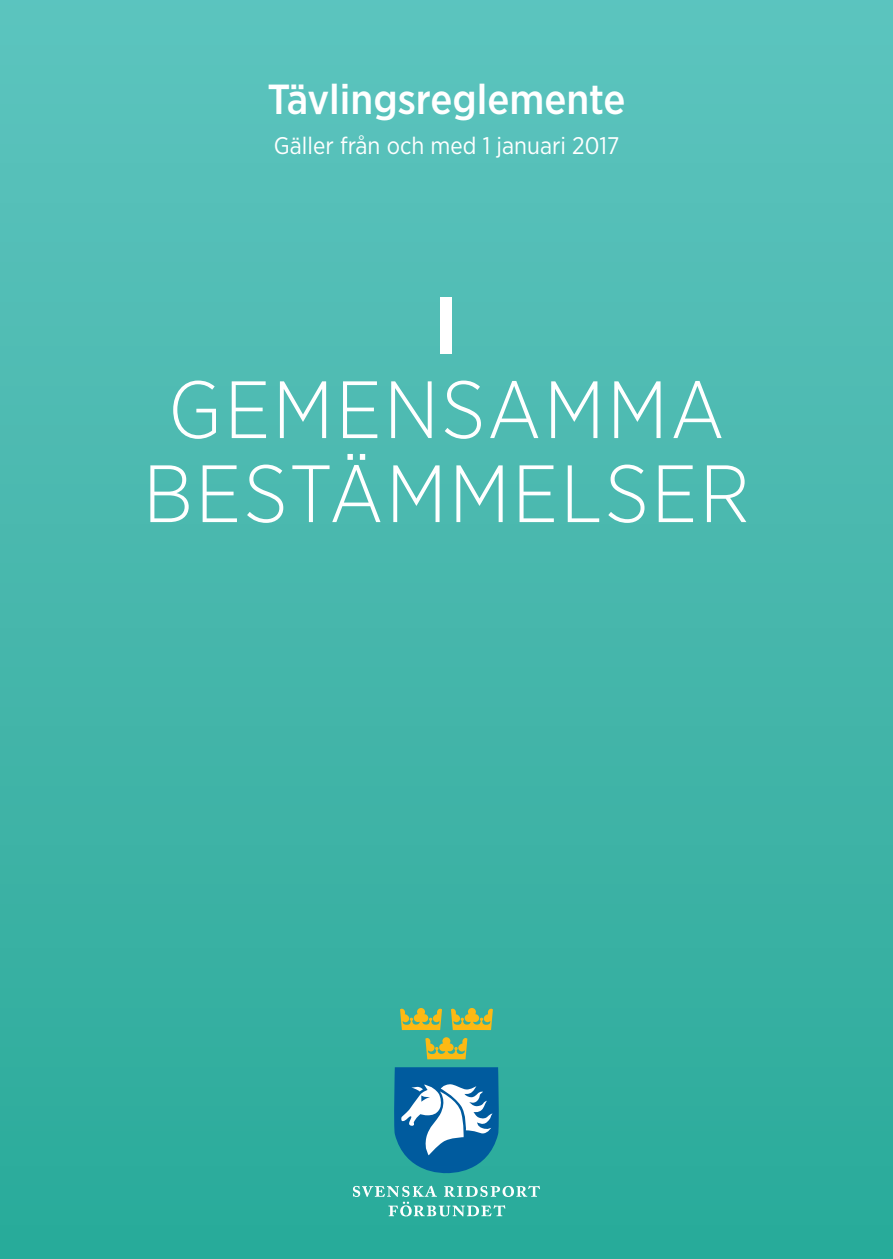
<style>
.page{position:relative;width:893px;height:1259px;background:#fff}
.page>*{position:absolute;margin:0;border:0;box-sizing:border-box;transform-origin:0 0}
.t1{font:300 81px/84px "Gotham Narrow";letter-spacing:.03em;color:#fff;text-align:center}
.t2{font:700 81px "Gotham Narrow";color:#fff}
.t3{font:500 42px "Gotham Narrow";color:#fff}
.t4{font:24px "Gotham Narrow";color:#fff}
</style>
<div class="page">
<div style="left:0;top:0;width:893px;height:1259px;background:linear-gradient(to bottom,#5ec4be,#2baa99)"></div>
<svg style="left:393px;top:1067px;width:107px;height:106px"></svg>
<svg style="left:425px;top:1036px;width:42px;height:23px"></svg>
<svg style="left:400px;top:1008px;width:42px;height:22px"></svg>
<svg style="left:451px;top:1008px;width:42px;height:22px"></svg>
<svg style="left:353px;top:1185px;width:187px;height:31px;background:#55bcaf"></svg>
<h2 class="t3" style="left:267px;top:73px;width:360px">Tävlingsreglemente</h2>
<p class="t4" style="left:274px;top:130px;width:347px">Gäller från och med 1 januari 2017</p>
<h1 class="t2" style="left:435px;top:273px;width:25px">I</h1>
<h1 class="t1" style="left:143px;top:366px;width:608px">GEMENSAMMA<br>BESTÄMMELSER</h1>
</div>
